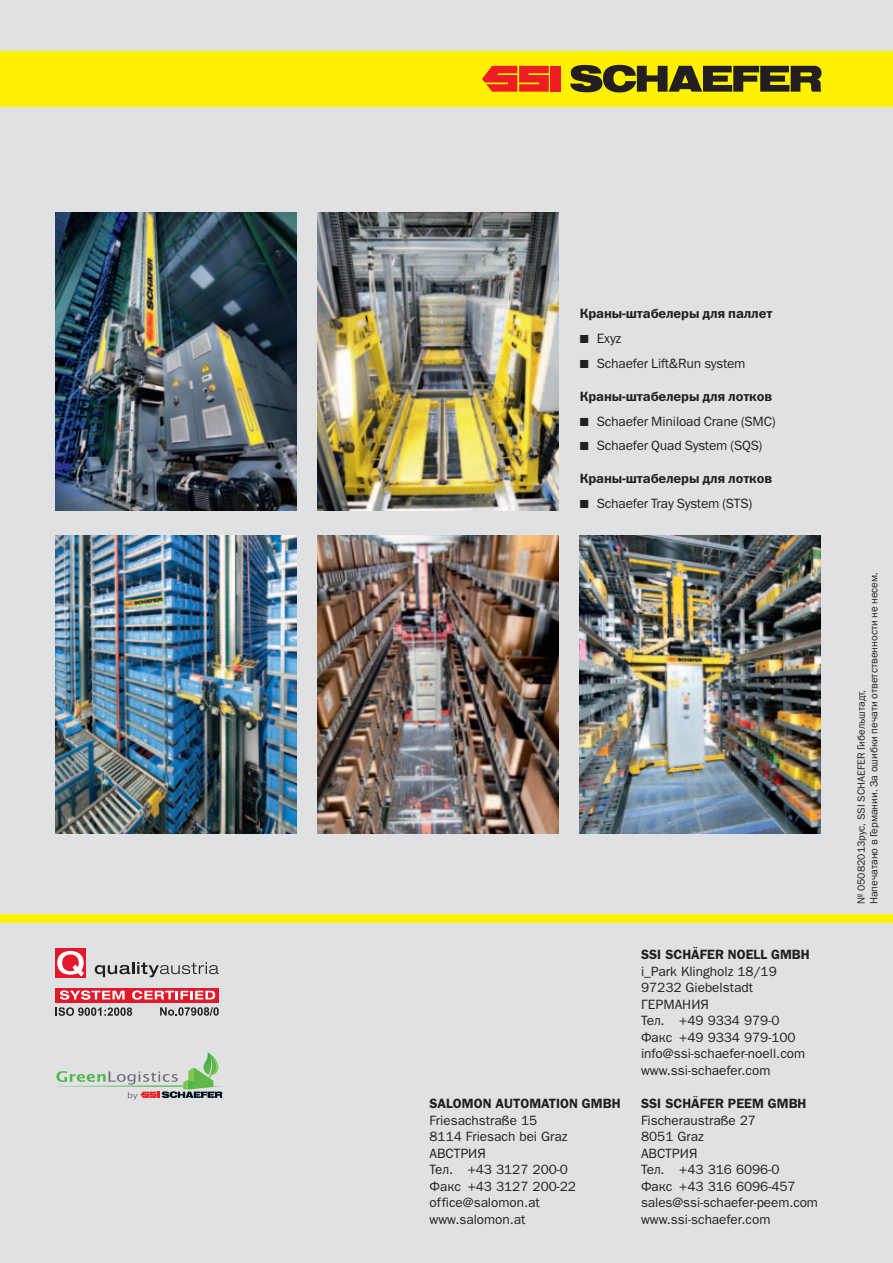
<style>
.page{position:relative;width:893px;height:1263px;background:#e0e1e3}
.page>*{position:absolute;margin:0;border:0;box-sizing:border-box;transform-origin:0 0}
.t1{font:13.5px/16.5px "Franklin Gothic";color:#231f20}
.t2{font:13.5px "Franklin Gothic Book C";letter-spacing:-.01em;color:#231f20}
.t3{font:13.5px "Franklin Gothic Demi C";letter-spacing:-.01em;color:#231f20}
.t4{font:600 13.5px "Franklin Gothic";color:#231f20}
.t5{font:10.5px/12.8px "Franklin Gothic Book C";color:#231f20}
.s1{font-family:"European Pi Three"}
.s2{font-family:"Franklin Gothic Book C"}
.s3{font-family:"Franklin Gothic"}
</style>
<div class="page">
<div style="left:0;top:914px;width:893px;height:9px;background:#fff101"></div>
<img style="left:317px;top:213px;width:241px;height:297px">
<img style="left:55px;top:213px;width:241px;height:297px">
<img style="left:55px;top:536px;width:241px;height:297px">
<img style="left:317px;top:536px;width:241px;height:297px">
<img style="left:580px;top:536px;width:241px;height:297px">
<div style="left:0;top:51px;width:893px;height:55px;background:#fff101"></div>
<svg style="left:482px;top:66px;width:67px;height:26px;background:#f1471c"></svg>
<div style="left:551px;top:66px;width:10px;height:26px;background:#ee1d23"></div>
<svg style="left:570px;top:65px;width:251px;height:27px"></svg>
<svg style="left:95px;top:962px;width:124px;height:15px"></svg>
<div style="left:55px;top:948px;width:31px;height:30px;background:#e2192b"></div>
<svg style="left:57px;top:951px;width:27px;height:25px"></svg>
<div style="left:55px;top:988px;width:164px;height:14px;background:#e2192b"></div>
<svg style="left:60px;top:990px;width:65px;height:10px"></svg>
<svg style="left:132px;top:990px;width:83px;height:10px"></svg>
<svg style="left:160px;top:1007px;width:59px;height:9px"></svg>
<svg style="left:56px;top:1007px;width:76px;height:9px"></svg>
<svg style="left:56px;top:1052px;width:166px;height:47px"></svg>
<p class="t3" style="left:580px;top:309px;width:194px">Краны-штабелеры для паллет</p>
<p class="t2" style="left:580px;top:333px;width:43px"><span class="s1">-</span> Exyz</p>
<p class="t2" style="left:580px;top:358px;width:167px"><span class="s1">-</span> Schaefer Lift&amp;Run system</p>
<p class="t3" style="left:580px;top:391px;width:194px">Краны-штабелеры для лотков</p>
<p class="t2" style="left:580px;top:416px;width:197px"><span class="s1">-</span> Schaefer Miniload Crane (SMC)</p>
<p class="t2" style="left:580px;top:441px;width:184px"><span class="s1">-</span> Schaefer Quad System (SQS)</p>
<p class="t3" style="left:580px;top:474px;width:194px">Краны-штабелеры для лотков</p>
<p class="t2" style="left:580px;top:498px;width:174px"><span class="s1">-</span> Schaefer Tray System (STS)</p>
<p class="t4" style="left:429px;top:1099px;width:193px">SALOMON AUTOMATION GMBH</p>
<p class="t1" style="left:429px;top:1113px;width:139px">Friesachstraße 15<br>8114 Friesach bei Graz</p>
<p class="t2" style="left:429px;top:1148px;width:58px">АВСТРИЯ</p>
<p class="t1" style="left:429px;top:1162px;width:148px"><span class="s2">Тел.</span> +43 3127 200-0<br><span class="s2">Факс</span> +43 3127 200-22 office@salomon.at www.salomon.at</p>
<p class="t4" style="left:641px;top:950px;width:170px">SSI SCHÄFER NOELL GMBH</p>
<p class="t1" style="left:641px;top:964px;width:137px">i_Park Klingholz 18/19<br>97232 Giebelstadt</p>
<p class="t2" style="left:641px;top:999px;width:69px">ГЕРМАНИЯ</p>
<p class="t1" style="left:641px;top:1013px;width:166px"><span class="s2">Тел.</span> +49 9334 979-0<br><span class="s2">Факс</span> +49 9334 979-100 info@ssi-schaefer-noell.com www.ssi-schaefer.com</p>
<p class="t4" style="left:641px;top:1099px;width:167px">SSI SCHÄFER PEEM GMBH</p>
<p class="t1" style="left:641px;top:1113px;width:117px">Fischeraustraße 27<br>8051 Graz</p>
<p class="t2" style="left:641px;top:1148px;width:58px">АВСТРИЯ</p>
<p class="t1" style="left:641px;top:1162px;width:178px"><span class="s2">Тел.</span> +43 316 6096-0<br><span class="s2">Факс</span> +43 316 6096-457 sales@ssi-schaefer-peem.com www.ssi-schaefer.com</p>
<p class="t5" style="left:856px;top:904px;width:334px;rotate:-90deg">№ 05082013рус, <span class="s3">SSI SCHAEFER</span> Гибельштадт,<br>Напечатано в Германии. За ошибки печати ответственности не несем.</p>
</div>
